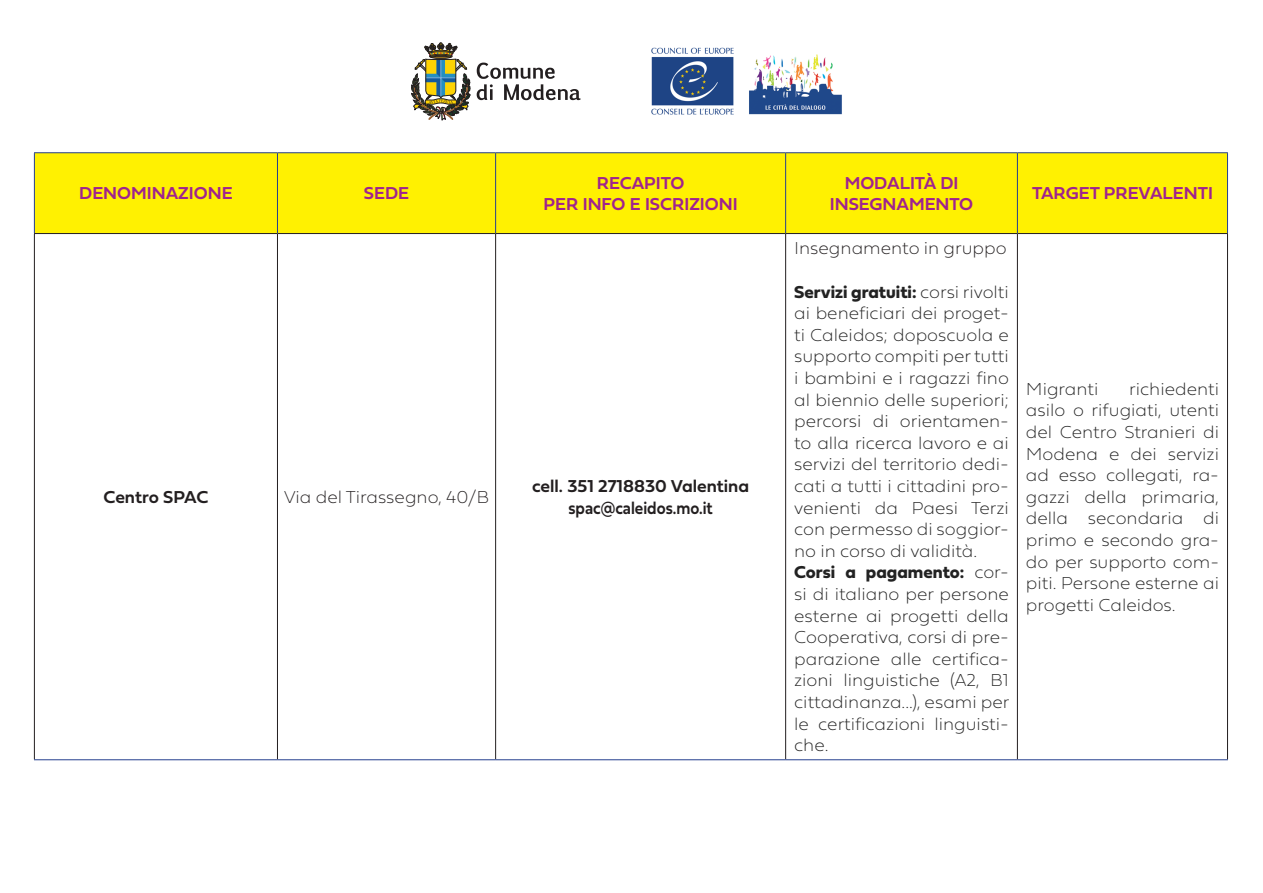
<style>
.page{position:relative;width:1263px;height:893px;background:#fff}
.page>*{position:absolute;margin:0;border:0;box-sizing:border-box;transform-origin:0 0}
.t1{font:18px/21.6px "Fieldwork Geo Hair";color:#222;text-align:justify}
.t2{font:18px/21.6px "Fieldwork Geo Demibold";color:#9f238e;text-align:center}
.t3{font:18px "Fieldwork Geo Bold";color:#222}
.t4{font:18px "Fieldwork Geo Hair";color:#231f20}
.t5{font:18px "Fieldwork Geo Demibold";color:#231f20}
.t6{font:700 18px "Fieldwork Hum Demi";color:#231f20;scale:.88 1}
.s1{font-family:"Fieldwork Geo Hair"}
</style>
<div class="page">
<div style="left:35px;top:153px;width:1192px;height:80px;background:#fff101"></div>
<hr style="left:34px;top:234px;width:1px;height:525px;background:#231f20">
<hr style="left:277px;top:234px;width:1px;height:525px;background:#231f20">
<hr style="left:495px;top:234px;width:1px;height:525px;background:#231f20">
<hr style="left:785px;top:234px;width:1px;height:525px;background:#231f20">
<hr style="left:1017px;top:234px;width:1px;height:525px;background:#231f20">
<hr style="left:1227px;top:234px;width:1px;height:525px;background:#231f20">
<hr style="left:34px;top:233px;width:243px;height:1px;background:#231f20">
<hr style="left:277px;top:233px;width:219px;height:1px;background:#231f20">
<hr style="left:496px;top:233px;width:290px;height:1px;background:#231f20">
<hr style="left:786px;top:233px;width:231px;height:1px;background:#231f20">
<hr style="left:1017px;top:233px;width:211px;height:1px;background:#231f20">
<hr style="left:34px;top:152px;width:243px;height:1px;background:#253f8e">
<hr style="left:34px;top:153px;width:1px;height:80px;background:#253f8e">
<hr style="left:277px;top:152px;width:219px;height:1px;background:#253f8e">
<hr style="left:277px;top:153px;width:1px;height:80px;background:#253f8e">
<hr style="left:496px;top:152px;width:290px;height:1px;background:#253f8e">
<hr style="left:495px;top:153px;width:1px;height:80px;background:#253f8e">
<hr style="left:786px;top:152px;width:231px;height:1px;background:#253f8e">
<hr style="left:785px;top:153px;width:1px;height:80px;background:#253f8e">
<hr style="left:1017px;top:152px;width:211px;height:1px;background:#253f8e">
<hr style="left:1017px;top:153px;width:1px;height:80px;background:#253f8e">
<hr style="left:1227px;top:153px;width:1px;height:80px;background:#253f8e">
<hr style="left:34px;top:759px;width:243px;height:1px;background:#253f8e">
<hr style="left:277px;top:759px;width:219px;height:1px;background:#253f8e">
<hr style="left:496px;top:759px;width:290px;height:1px;background:#253f8e">
<hr style="left:786px;top:759px;width:231px;height:1px;background:#253f8e">
<hr style="left:1017px;top:759px;width:211px;height:1px;background:#253f8e">
<svg style="left:411px;top:43px;width:59px;height:77px"></svg>
<svg style="left:477px;top:63px;width:104px;height:37px"></svg>
<img style="left:651px;top:47px;width:191px;height:68px">
<p class="t2" style="left:79px;top:182px;width:155px">DENOMINAZIONE</p>
<p class="t2" style="left:364px;top:182px;width:47px">SEDE</p>
<p class="t2" style="left:544px;top:171px;width:196px">RECAPITO<br>PER INFO E ISCRIZIONI</p>
<p class="t2" style="left:830px;top:171px;width:145px">MODALITÀ DI<br>INSEGNAMENTO</p>
<p class="t5" style="left:104px;top:483px;width:106px">Centro SPAC</p>
<p class="t4" style="left:284px;top:482px;width:207px">Via del Tirassegno, 40/B</p>
<p class="t5" style="left:532px;top:472px;width:218px">cell. 351 2718830 Valentina</p>
<p class="t6" style="left:568px;top:493px;width:166px">spac@caleidos.mo.it</p>
<p class="t4" style="left:794px;top:234px;width:214px">Insegnamento in gruppo</p>
<p class="t3" style="left:794px;top:277px;width:216px">Servizi gratuiti: <span class="s1">corsi rivolti</span></p>
<p class="t1" style="left:794px;top:301px;width:216px">ai beneficiari dei proget&shy;ti Caleidos; doposcuola e supporto compiti per tutti i bambini e i ragazzi fino al biennio delle superiori; percorsi di orientamen&shy;to alla ricerca lavoro e ai servizi del territorio dedi&shy;cati a tutti i cittadini pro&shy;venienti da Paesi Terzi con permesso di soggior&shy;no in corso di validità.</p>
<p class="t3" style="left:794px;top:558px;width:216px">Corsi a pagamento: <span class="s1">cor-</span></p>
<p class="t1" style="left:794px;top:582px;width:217px">si di italiano per persone esterne ai progetti della Cooperativa, corsi di pre&shy;parazione alle certifica&shy;zioni linguistiche (A2, B1 cittadinanza...), esami per le certificazioni linguisti&shy;che.</p>
<p class="t2" style="left:1032px;top:182px;width:182px">TARGET PREVALENTI</p>
<p class="t1" style="left:1026px;top:377px;width:195px;text-indent:103px">richiedenti asilo o rifugiati, utenti del Centro Stranieri di Modena e dei servizi ad esso collegati, ra&shy;gazzi della primaria, della secondaria di primo e secondo gra&shy;do per supporto com&shy;piti. Persone esterne ai progetti Caleidos.</p>
<p class="t1" style="left:1026px;top:377px;width:74px">Migranti</p>
</div>
